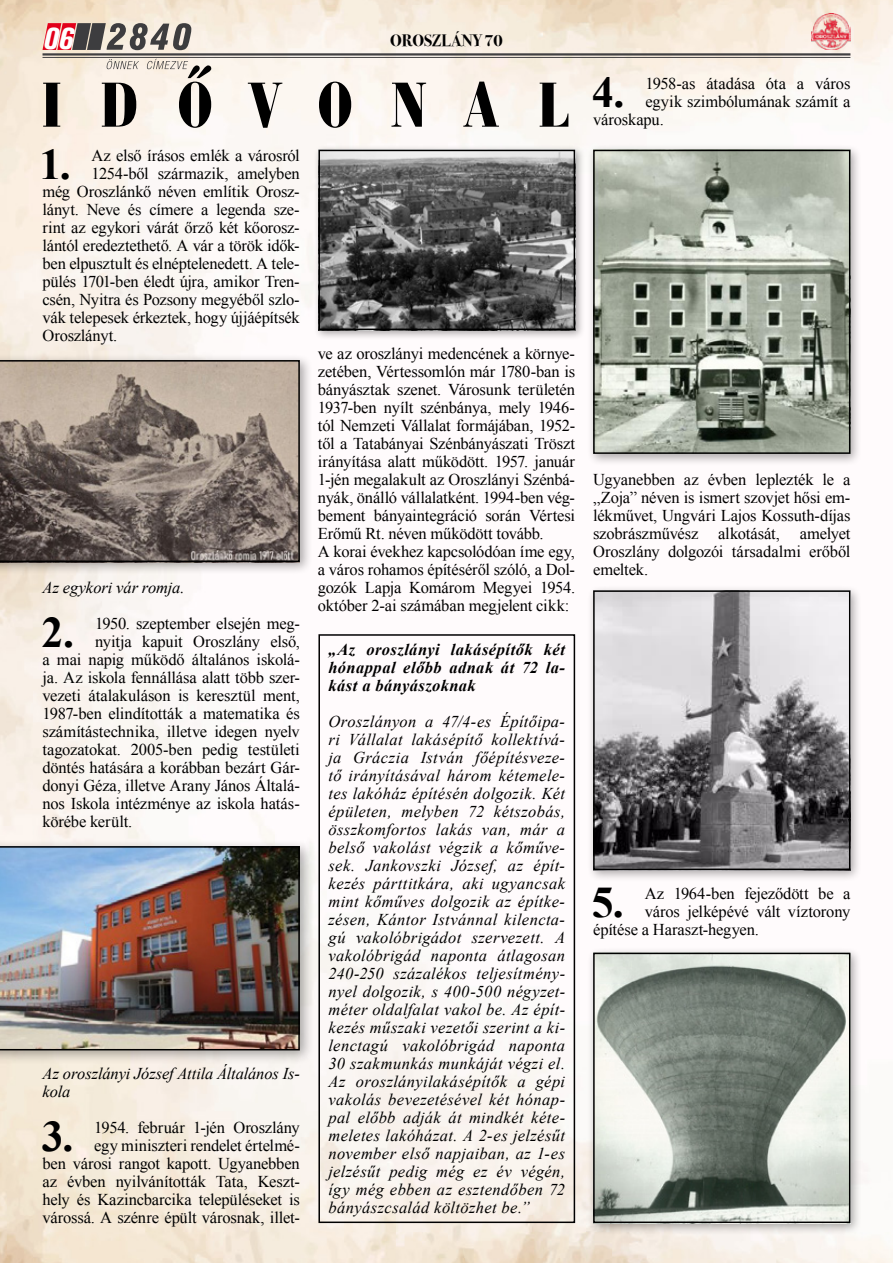
<style>
.page{position:relative;width:893px;height:1263px;background:#fff}
.page>*{position:absolute;margin:0;border:0;box-sizing:border-box;transform-origin:0 0}
.t1{font:66px "Bodoni Blk Cn CE";letter-spacing:.595em;color:#000}
.t2{font:700 43.65px "Times New Roman";color:#000}
.t3{font:italic 700 30px "Akzidenz Grotesk Cn X PFL";color:#fff}
.t4{font:16.5px/18px "Times New Roman";letter-spacing:-.01em;color:#000;text-align:right}
.t5{font:italic 16.5px/18px "Times New Roman";letter-spacing:.005em;color:#000}
.t6{font:italic 700 16.5px/18px "Times New Roman";letter-spacing:.025em;color:#000;text-align:justify}
.t7{font:700 16.5px "Bodoni Svty Two ITCTT";color:#000}
</style>
<div class="page">
<img style="left:0;top:0;width:893px;height:1263px">
<img style="left:811px;top:14px;width:39px;height:36px">
<div style="left:587px;top:144px;width:276px;height:322px;background:#000;opacity:.33"></div>
<img style="left:596px;top:153px;width:251px;height:298px">
<div style="left:593px;top:150px;width:257px;height:304px;border:2px solid #000"></div>
<div style="left:587px;top:584px;width:276px;height:298px;background:#000;opacity:.33"></div>
<img style="left:596px;top:593px;width:251px;height:274px">
<div style="left:593px;top:590px;width:257px;height:280px;border:2px solid #000"></div>
<div style="left:0;top:353px;width:313px;height:222px;background:#000;opacity:.33"></div>
<svg style="left:0;top:360px;width:300px;height:202px;background:#887b72"></svg>
<div style="left:0;top:839px;width:314px;height:226px;background:#000;opacity:.33"></div>
<img style="left:0;top:846px;width:300px;height:204px">
<div style="left:313px;top:145px;width:272px;height:195px;background:#000;opacity:.33"></div>
<img style="left:321px;top:153px;width:251px;height:174px">
<div style="left:318px;top:150px;width:257px;height:180px;border:2px solid #000"></div>
<div style="left:587px;top:947px;width:276px;height:288px;background:#000;opacity:.33"></div>
<img style="left:596px;top:956px;width:251px;height:264px">
<div style="left:593px;top:953px;width:257px;height:270px;border:2px solid #000"></div>
<svg style="left:43px;top:23px;width:148px;height:27px;background:#9b6f6f"></svg>
<svg style="left:107px;top:59px;width:32px;height:10px"></svg>
<svg style="left:147px;top:59px;width:41px;height:10px"></svg>
<hr style="left:43px;top:53px;width:807px;height:3px;background:#414042">
<hr style="left:43px;top:57px;width:807px;height:1px;background:#414042">
<div style="left:318px;top:634px;width:257px;height:589px;border:2px solid #000"></div>
<h3 class="t3" style="left:43px;top:20px;width:32px">06</h3>
<p class="t7" style="left:390px;top:27px;width:114px">OROSZLÁNY 70</p>
<h1 class="t1" style="left:43px;top:63px;width:528px">IDŐVONAL</h1>
<h2 class="t2" style="left:40px;top:134px;width:32px">1.</h2>
<p class="t4" style="left:92px;top:146px;width:210px">Az első írásos emlék a városról</p>
<p class="t4" style="left:92px;top:164px;width:210px">1254-ből származik, amelyben</p>
<p class="t4" style="left:43px;top:182px;width:259px">még Oroszlánkő néven említik Orosz-</p>
<p class="t4" style="left:43px;top:200px;width:259px">lányt. Neve és címere a legenda sze-</p>
<p class="t4" style="left:43px;top:218px;width:259px">rint az egykori várát őrző két kőorosz-</p>
<p class="t4" style="left:43px;top:236px;width:259px">lántól eredeztethető. A vár a török idők-</p>
<p class="t4" style="left:43px;top:254px;width:259px">ben elpusztult és elnéptelenedett. A tele-</p>
<p class="t4" style="left:43px;top:272px;width:259px">pülés 1701-ben éledt újra, amikor Tren-</p>
<p class="t4" style="left:43px;top:290px;width:259px">csén, Nyitra és Pozsony megyéből szlo-</p>
<p class="t4" style="left:43px;top:308px;width:259px">vák telepesek érkeztek, hogy újjáépítsék</p>
<p class="t4" style="left:43px;top:326px;width:76px">Oroszlányt.</p>
<p class="t5" style="left:43px;top:578px;width:144px">Az egykori vár romja.</p>
<h2 class="t2" style="left:41px;top:602px;width:34px">2.</h2>
<p class="t4" style="left:95px;top:614px;width:206px">1950. szeptember elsején meg-</p>
<p class="t4" style="left:95px;top:632px;width:206px">nyitja kapuit Oroszlány első,</p>
<p class="t4" style="left:43px;top:650px;width:259px">a mai napig működő általános iskolá-</p>
<p class="t4" style="left:43px;top:668px;width:259px">ja. Az iskola fennállása alatt több szer-</p>
<p class="t4" style="left:43px;top:686px;width:259px">vezeti átalakuláson is keresztül ment,</p>
<p class="t4" style="left:43px;top:704px;width:259px">1987-ben elindították a matematika és</p>
<p class="t4" style="left:43px;top:722px;width:259px">számítástechnika, illetve idegen nyelv</p>
<p class="t4" style="left:43px;top:740px;width:259px">tagozatokat. 2005-ben pedig testületi</p>
<p class="t4" style="left:43px;top:758px;width:259px">döntés hatására a korábban bezárt Gár-</p>
<p class="t4" style="left:43px;top:776px;width:259px">donyi Géza, illetve Arany János Általá-</p>
<p class="t4" style="left:43px;top:794px;width:259px">nos Iskola intézménye az iskola hatás-</p>
<p class="t4" style="left:43px;top:812px;width:91px">körébe került.</p>
<p class="t5" style="left:43px;top:1064px;width:259px">Az oroszlányi József Attila Általános Is&shy;kola</p>
<h2 class="t2" style="left:42px;top:1106px;width:33px">3.</h2>
<p class="t4" style="left:43px;top:1118px;width:259px">1954. február 1-jén Oroszlány<br>egy miniszteri rendelet értelmé-<br>ben városi rangot kapott. Ugyanebben az évben nyilvánították Tata, Keszt&shy;hely és Kazincbarcika településeket is várossá. A szénre épült városnak, illet-</p>
<p class="t4" style="left:318px;top:344px;width:259px;text-align:left">ve az oroszlányi medencének a környe&shy;zetében, Vértessomlón már 1780-ban is bányásztak szenet. Városunk területén 1937-ben nyílt szénbánya, mely 1946- tól Nemzeti Vállalat formájában, 1952- től a Tatabányai Szénbányászati Tröszt irányítása alatt működött. 1957. január 1-jén megalakult az Oroszlányi Szénbá&shy;nyák, önálló vállalatként. 1994-ben vég&shy;bement bányaintegráció során Vértesi Erőmű Rt. néven működött tovább.<br>A korai évekhez kapcsolódóan íme egy, a város rohamos építéséről szóló, a Dol&shy;gozók Lapja Komárom Megyei 1954. október 2-ai számában megjelent cikk:</p>
<p class="t6" style="left:328px;top:640px;width:238px">„Az oroszlányi lakásépítők két hónappal előbb adnak át 72 la&shy;kást a bányászoknak</p>
<p class="t5" style="left:328px;top:712px;width:238px;text-align:justify">Oroszlányon a 47/4-es Építőipa&shy;ri Vállalat lakásépítő kollektívá&shy;ja Gráczia István főépítésveze&shy;tő irányításával három kétemele&shy;tes lakóház építésén dolgozik. Két épületen, melyben 72 kétszobás, összkomfortos lakás van, már a belső vakolást végzik a kőműve&shy;sek. Jankovszki József, az épít&shy;kezés párttitkára, aki ugyancsak mint kőműves dolgozik az építke&shy;zésen, Kántor Istvánnal kilencta&shy;gú vakolóbrigádot szervezett. A vakolóbrigád naponta átlagosan 240-250 százalékos teljesítmén - nyel dolgozik, s 400-500 négyzet&shy;méter oldalfalat vakol be. Az épít&shy;kezés műszaki vezetői szerint a ki&shy;lenctagú vakolóbrigád naponta 30 szakmunkás munkáját végzi el.<br>Az oroszlányilakásépítők a gépi vakolás bevezetésével két hónap&shy;pal előbb adják át mindkét kéte&shy;meletes lakóházat. A 2-es jelzésűt november első napjaiban, az 1-es jelzésűt pedig még ez év végén, így még ebben az esztendőben 72 bányászcsalád költözhet be.”</p>
<h2 class="t2" style="left:592px;top:62px;width:34px">4.</h2>
<p class="t4" style="left:645px;top:74px;width:207px">1958-as átadása óta a város</p>
<p class="t4" style="left:645px;top:92px;width:207px">egyik szimbólumának számít a</p>
<p class="t4" style="left:593px;top:110px;width:72px">városkapu.</p>
<p class="t4" style="left:593px;top:470px;width:259px;text-align:justify">Ugyanebben az évben leplezték le a „Zoja” néven is ismert szovjet hősi em&shy;lékművet, Ungvári Lajos Kossuth-díjas szobrászművész alkotását, amelyet Oroszlány dolgozói társadalmi erőből emeltek.</p>
<h2 class="t2" style="left:592px;top:872px;width:34px">5.</h2>
<p class="t4" style="left:645px;top:884px;width:207px">Az 1964-ben fejeződött be a</p>
<p class="t4" style="left:645px;top:902px;width:207px">város jelképévé vált víztorony</p>
<p class="t4" style="left:593px;top:920px;width:167px">építése a Haraszt-hegyen.</p>
</div>
